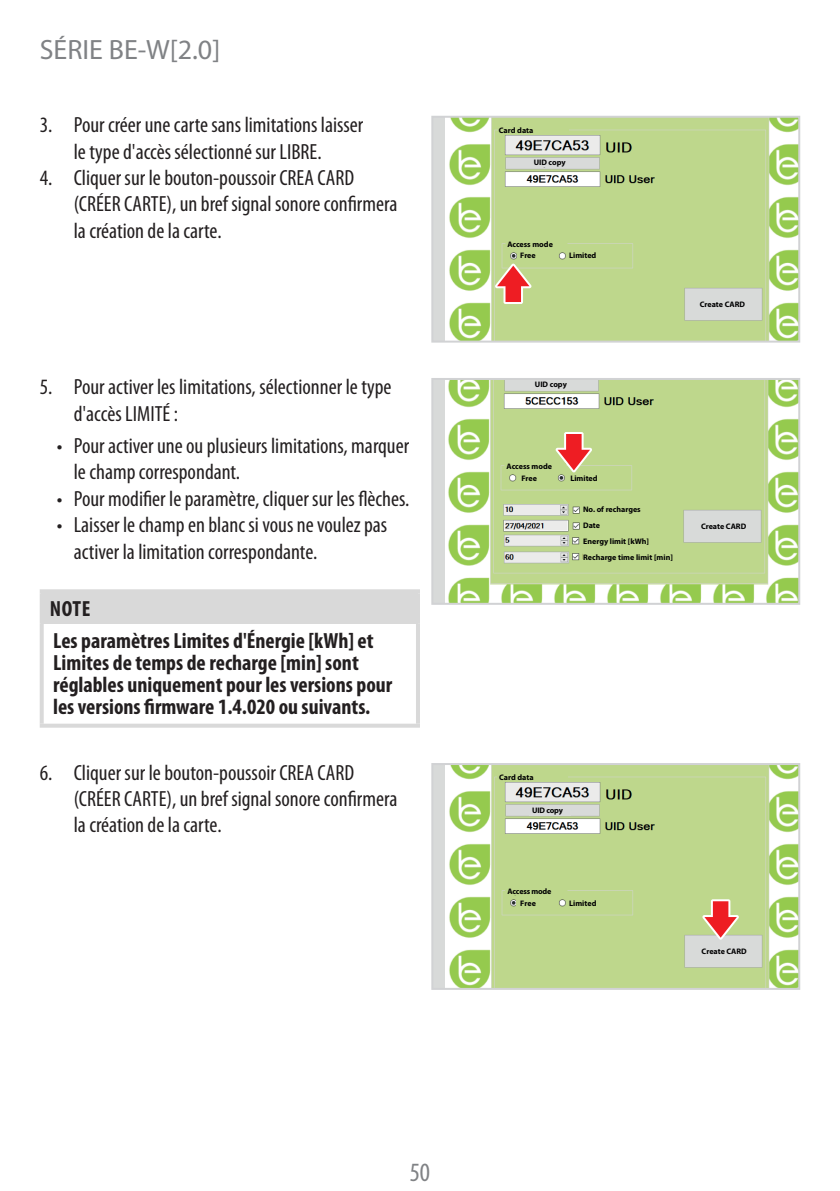
<style>
.page{position:relative;width:840px;height:1191px;background:#fff}
.page>*{position:absolute;margin:0;border:0;box-sizing:border-box;transform-origin:0 0}
.t1{font:28px "Myriad Pro";color:#808285}
.t2{font:condensed 26.4px "Myriad Pro";color:#808285}
.t3{font:condensed 22px/26.4px "Myriad Pro";color:#231f20}
.Sicurezza_-_Testo{font:700 condensed 22px/22px "Myriad Pro";color:#231f20}
.Sicurezza_-_Titolo{font:700 condensed 22px "Myriad Pro";color:#231f20}
.t4{font:700 8px/16px "Myriad Pro";color:#000001;text-align:center}
.t5{font:700 8px/11.4px "Myriad Pro";letter-spacing:-.02em;color:#000001;text-align:center}
</style>
<div class="page">
<div style="left:432px;top:117px;width:366px;height:224px;background:#d8dad9"></div>
<img style="left:445px;top:119px;width:351px;height:220px">
<svg style="left:494px;top:264px;width:37px;height:40px"></svg>
<div style="left:498px;top:125px;width:70px;height:9px;background:#bed78c"></div>
<div style="left:529px;top:159px;width:42px;height:8px;background:#d8dad9"></div>
<div style="left:692px;top:297px;width:63px;height:14px;background:#d8dad9"></div>
<div style="left:517px;top:251px;width:35px;height:10px;background:#bed78c"></div>
<div style="left:567px;top:251px;width:35px;height:10px;background:#bed78c"></div>
<div style="left:505px;top:239px;width:61px;height:10px;background:#bed78c"></div>
<div style="left:431px;top:116px;width:368px;height:226px;border:2px solid #d1d2d4"></div>
<div style="left:42px;top:591px;width:376px;height:33px;background:#d9d9d9"></div>
<hr style="left:40px;top:624px;width:4px;height:99px;background:#d9d9d9">
<hr style="left:416px;top:624px;width:4px;height:99px;background:#d9d9d9">
<svg style="left:40px;top:723px;width:380px;height:4px;fill:#d9d9d9"></svg>
<hr style="left:40px;top:589px;width:380px;height:4px;background:#d9d9d9">
<hr style="left:40px;top:593px;width:4px;height:31px;background:#d9d9d9">
<hr style="left:416px;top:593px;width:4px;height:31px;background:#d9d9d9">
<div style="left:432px;top:379px;width:366px;height:225px;background:#d8dad9"></div>
<img style="left:445px;top:381px;width:351px;height:221px">
<svg style="left:555px;top:432px;width:37px;height:40px"></svg>
<div style="left:529px;top:381px;width:42px;height:10px;background:#d8dad9"></div>
<div style="left:691px;top:519px;width:64px;height:14px;background:#d8dad9"></div>
<div style="left:517px;top:473px;width:35px;height:10px;background:#bed78c"></div>
<div style="left:566px;top:473px;width:36px;height:10px;background:#bed78c"></div>
<div style="left:505px;top:463px;width:60px;height:9px;background:#bed78c"></div>
<div style="left:581px;top:502px;width:97px;height:44px;background:#bed78c"></div>
<div style="left:583px;top:550px;width:119px;height:13px;background:#bed78c"></div>
<div style="left:431px;top:378px;width:368px;height:227px;border:2px solid #d1d2d4"></div>
<div style="left:432px;top:764px;width:366px;height:225px;background:#d8dad9"></div>
<img style="left:445px;top:766px;width:351px;height:221px">
<svg style="left:702px;top:899px;width:36px;height:40px"></svg>
<div style="left:497px;top:771px;width:70px;height:10px;background:#bed78c"></div>
<div style="left:528px;top:806px;width:42px;height:9px;background:#d8dad9"></div>
<div style="left:691px;top:943px;width:63px;height:15px;background:#d8dad9"></div>
<div style="left:516px;top:897px;width:35px;height:10px;background:#bed78c"></div>
<div style="left:566px;top:897px;width:35px;height:10px;background:#bed78c"></div>
<div style="left:504px;top:885px;width:61px;height:10px;background:#bed78c"></div>
<div style="left:431px;top:763px;width:368px;height:227px;border:2px solid #d1d2d4"></div>
<p class="t1" style="left:40px;top:32px;width:182px">SÉRIE BE-W[2.0]</p>
<p class="t3" style="left:40px;top:111px;width:325px;text-align:center">3. Pour créer une carte sans limitations laisser le type d'accès sélectionné sur LIBRE.</p>
<p class="t3" style="left:74px;top:164px;width:325px;text-indent:-34px">4. Cliquer sur le bouton-poussoir CREA CARD (CRÉER CARTE), un bref signal sonore confirmera la création de la carte.</p>
<p class="t4" style="left:498px;top:122px;width:36px">Card data</p>
<p class="t4" style="left:533px;top:154px;width:33px">UID copy</p>
<p class="t4" style="left:507px;top:238px;width:47px;line-height:11.4px">Access mode<br>Free</p>
<p class="t4" style="left:568px;top:247px;width:29px">Limited</p>
<p class="t4" style="left:699px;top:295px;width:47px">Create CARD</p>
<p class="t3" style="left:74px;top:374px;width:319px;text-indent:-34px">5. Pour activer les limitations, sélectionner le type d'accès LIMITÉ :</p>
<p class="t3" style="left:74px;top:432px;width:337px;text-indent:-17px">• Pour activer une ou plusieurs limitations, marquer le champ correspondant.</p>
<p class="t3" style="left:57px;top:485px;width:354px">• Pour modifier le paramètre, cliquer sur les flèches.</p>
<p class="t3" style="left:74px;top:511px;width:315px;text-indent:-17px">• Laisser le champ en blanc si vous ne voulez pas activer la limitation correspondante.</p>
<p class="Sicurezza_-_Titolo" style="left:50px;top:594px;width:42px">NOTE</p>
<p class="Sicurezza_-_Testo" style="left:53px;top:629px;width:340px">Les paramètres Limites d'Énergie [kWh] et Limites de temps de recharge [min] sont réglables uniquement pour les versions pour les versions firmware 1.4.020 ou suivants.</p>
<p class="t4" style="left:534px;top:376px;width:33px">UID copy</p>
<p class="t4" style="left:506px;top:460px;width:47px;line-height:11.4px">Access mode<br>Free</p>
<p class="t4" style="left:570px;top:469px;width:29px">Limited</p>
<p class="t4" style="left:583px;top:501px;width:91px;text-align:left">No. of recharges<br>Date<br>Energy limit [kWh]<br>Recharge time limit [min]</p>
<p class="t3" style="left:74px;top:759px;width:325px;text-indent:-34px">6. Cliquer sur le bouton-poussoir CREA CARD (CRÉER CARTE), un bref signal sonore confirmera la création de la carte.</p>
<p class="t4" style="left:498px;top:769px;width:36px">Card data</p>
<p class="t4" style="left:531px;top:801px;width:33px">UID copy</p>
<p class="t5" style="left:507px;top:885px;width:45px">Access mode<br>Free</p>
<p class="t4" style="left:569px;top:894px;width:29px">Limited</p>
<p class="t4" style="left:700px;top:518px;width:47px">Create CARD</p>
<p class="t4" style="left:701px;top:943px;width:47px">Create CARD</p>
<p class="t2" style="left:409px;top:1156px;width:22px">50</p>
</div>
